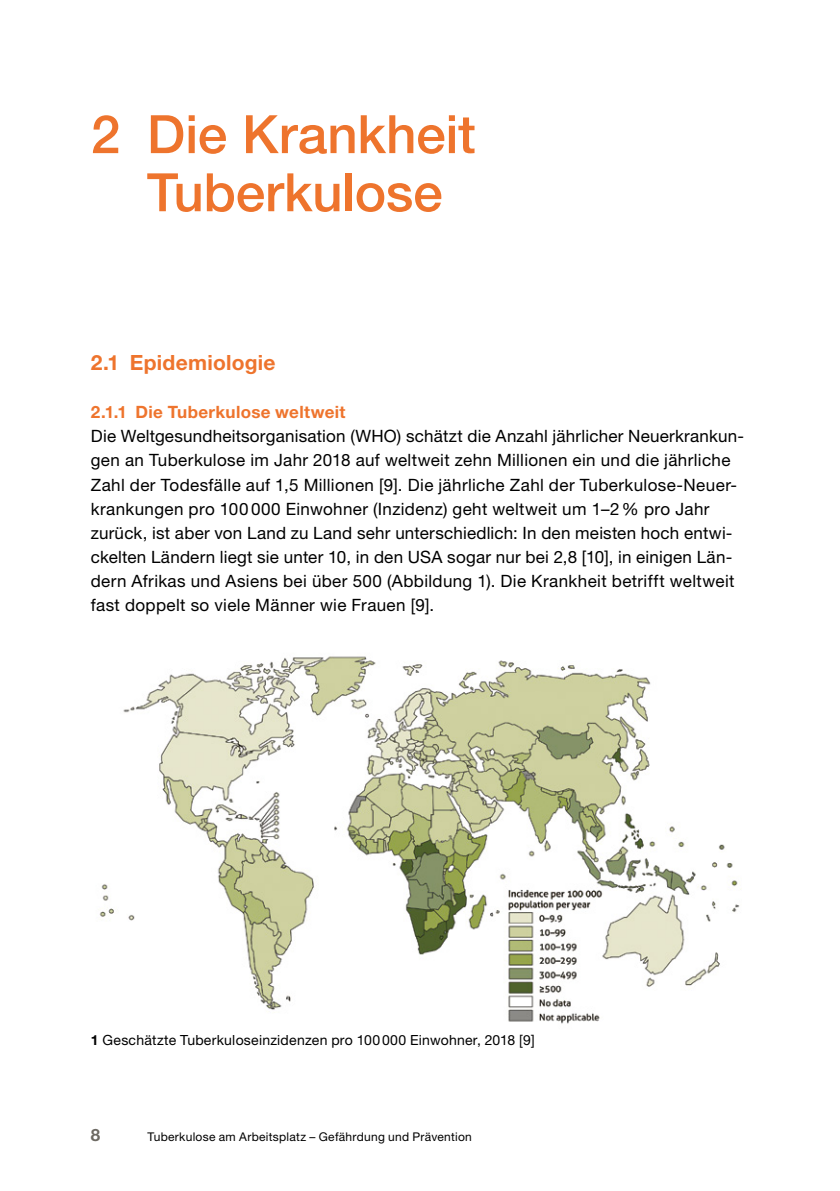
<style>
.page{position:relative;width:840px;height:1191px;background:#fff}
.page>*{position:absolute;margin:0;border:0;box-sizing:border-box;transform-origin:0 0}
.t1{font:500 53px/58px "Helvetica Neue LT Std";letter-spacing:-.005em;color:#ee742d;text-align:center}
.t2{font:700 21px "Helvetica Neue LT Std";letter-spacing:.01em;color:#ee742d}
.t3{font:17px/24px "Helvetica Neue LT Std";letter-spacing:.02em;color:#000}
.t4{font:700 17px "Helvetica Neue LT Std";letter-spacing:.02em;color:#ee742d}
.t5{font:700 17px "Helvetica Neue LT Std";color:#6d6a63}
.t6{font:14px "Helvetica Neue LT Std";letter-spacing:.015em;color:#000}
.t7{font:12px "Helvetica Neue LT Std";letter-spacing:.02em;color:#000}
.s1{font-weight:700}
</style>
<div class="page">
<img style="left:99px;top:656px;width:641px;height:368px">
<h1 class="t1" style="left:91px;top:105px;width:386px">2 Die Krankheit<br>Tuberkulose</h1>
<p class="t2" style="left:91px;top:349px;width:186px">2.1 Epidemiologie</p>
<p class="t4" style="left:91px;top:402px;width:256px">2.1.1 Die Tuberkulose weltweit</p>
<p class="t3" style="left:91px;top:424px;width:654px">Die Weltgesundheitsorganisation (WHO) schätzt die Anzahl jährlicher Neuerkrankun&shy;gen an Tuberkulose im Jahr 2018 auf weltweit zehn Millionen ein und die jährliche Zahl der Todesfälle auf 1,5 Millionen [9]. Die jährliche Zahl der Tuberkulose-Neuer&shy;krankungen pro 100 000 Einwohner (Inzidenz) geht weltweit um 1–2% pro Jahr zurück, ist aber von Land zu Land sehr unterschiedlich: In den meisten hoch entwi&shy;ckelten Ländern liegt sie unter 10, in den USA sogar nur bei 2,8 [10], in einigen Län&shy;dern Afrikas und Asiens bei über 500 (Abbildung 1). Die Krankheit betrifft weltweit fast doppelt so viele Männer wie Frauen [9].</p>
<p class="t6" style="left:91px;top:1031px;width:445px"><span class="s1">1</span> Geschätzte Tuberkuloseinzidenzen pro 100000 Einwohner, 2018 [9]</p>
<p class="t5" style="left:91px;top:1124px;width:11px">8</p>
<p class="t7" style="left:147px;top:1130px;width:325px">Tuberkulose am Arbeitsplatz – Gefährdung und Prävention</p>
</div>
